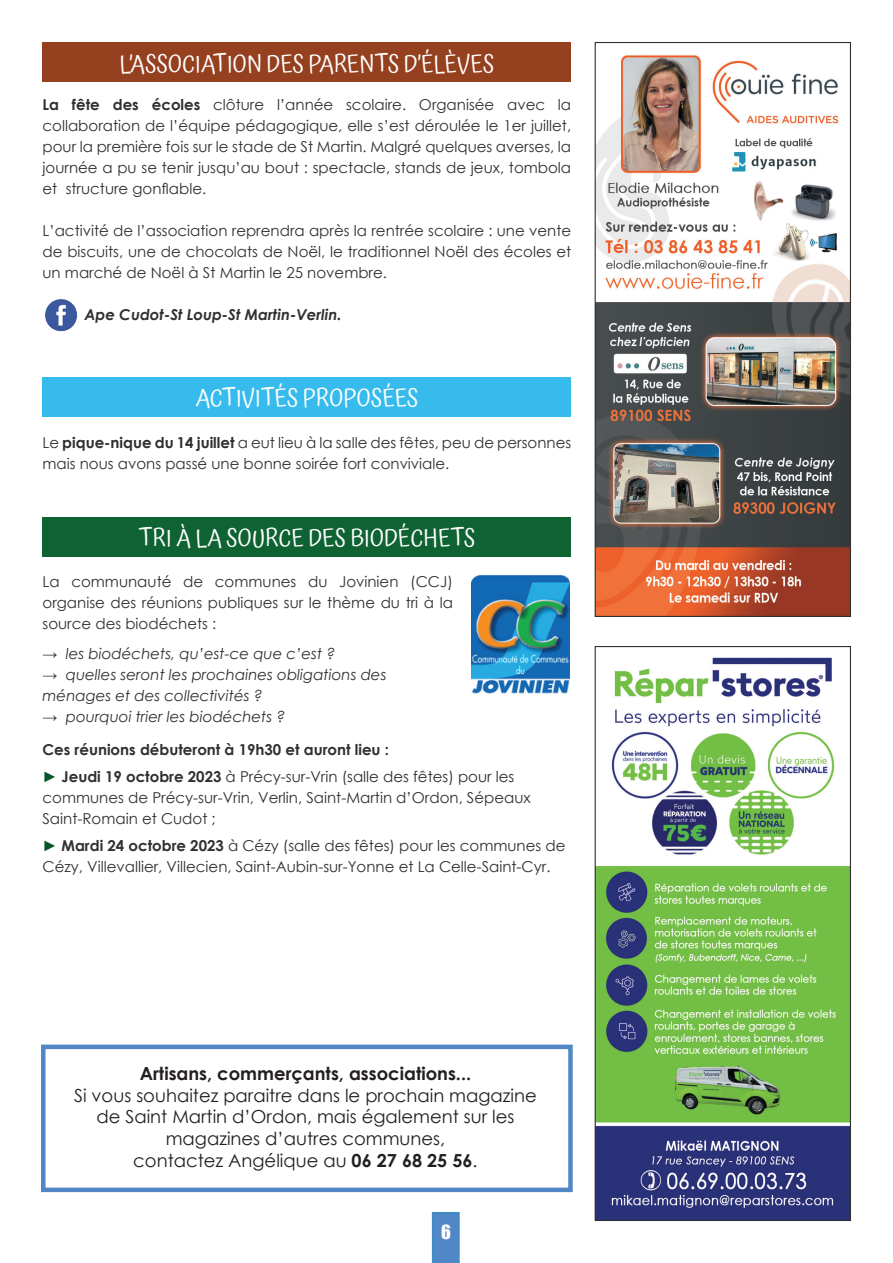
<style>
.page{position:relative;width:893px;height:1263px;background:#fff}
.page>*{position:absolute;margin:0;border:0;box-sizing:border-box;transform-origin:0 0}
.t1{font:24px "Atma";color:#fff}
.t2{font:18px/21.6px "Century Gothic";color:#231f20;text-align:center}
.t3{font:700 18px "Century Gothic";color:#231f20}
.t4{font:18px "Impact";color:#fff}
.t5{font:15px/21px "Century Gothic";color:#312f30;text-align:justify}
.t6{font:italic 15px/21px "Century Gothic";color:#312f30}
.t7{font:700 15px/27px "Century Gothic";color:#312f30}
.t8{font:italic 700 15px "Century Gothic";color:#312f30}
.s1{font-weight:700}
.s2{color:#07572a}
.s3{font-weight:400}
.s4{font-weight:700;color:#07572a}
</style>
<div class="page">
<img style="left:597px;top:55px;width:252px;height:560px">
<div style="left:595px;top:42px;width:256px;height:575px;border:1px solid #312f30"></div>
<img style="left:597px;top:657px;width:252px;height:562px">
<div style="left:595px;top:646px;width:256px;height:575px;border:1px solid #312f30"></div>
<div style="left:43px;top:43px;width:528px;height:39px;background:#95401f"></div>
<div style="left:43px;top:377px;width:528px;height:40px;background:#37bbec"></div>
<img style="left:45px;top:299px;width:32px;height:33px">
<svg style="left:432px;top:1212px;width:28px;height:51px"></svg>
<div style="left:41px;top:1044px;width:532px;height:148px;border:4px solid #5187c6"></div>
<div style="left:43px;top:517px;width:528px;height:39px;background:#0f6232"></div>
<img style="left:471px;top:576px;width:98px;height:118px">
<h1 class="t1" style="left:120px;top:48px;width:61px">L’ASSOCIATION</h1>
<h1 class="t1" style="left:267px;top:48px;width:68px">DES PARENT</h1>
<h1 class="t1" style="left:388px;top:48px;width:108px">S D’ÉLèVES</h1>
<p class="t5" style="left:43px;top:93px;width:530px"><span class="s1">La fête des écoles</span> clôture l’année scolaire. Organisée avec la collaboration de l’équipe pédagogique, elle s’est déroulée le 1er juillet, pour la première fois sur le stade de St Martin. Malgré quelques averses, la journée a pu se tenir jusqu’au bout : spectacle, stands de jeux, tombola et structure gonflable.</p>
<p class="t5" style="left:43px;top:219px;width:530px">L’activité de l’association reprendra après la rentrée scolaire : une vente de biscuits, une de chocolats de Noël, le traditionnel Noël des écoles et un marché de Noël à St Martin le 25 novembre.</p>
<p class="t8" style="left:85px;top:303px;width:259px">Ape Cudot-St Loup-St Martin-Verlin.</p>
<h1 class="t1" style="left:195px;top:383px;width:12px">ACTI</h1>
<h1 class="t1" style="left:242px;top:383px;width:165px">VITÉS PROPOSÉEs</h1>
<p class="t5" style="left:43px;top:431px;width:530px">Le <span class="s1">pique-nique du 14 juillet</span> a eut lieu à la salle des fêtes, peu de personnes mais nous avons passé une bonne soirée fort conviviale.</p>
<h1 class="t1" style="left:138px;top:522px;width:337px">tri à la source des biodéchets</h1>
<p class="t5" style="left:43px;top:571px;width:412px">La communauté de communes du Jovinien (CCJ) organise des réunions publiques sur le thème du tri à la source des biodéchets :</p>
<p class="t6" style="left:43px;top:643px;width:294px">→ les biodéchets, qu’est-ce que c’est ?</p>
<p class="t6" style="left:43px;top:664px;width:345px">→ quelles seront les prochaines obligations des ménages et des collectivités ?</p>
<p class="t6" style="left:43px;top:706px;width:244px">→ pourquoi trier les biodéchets ?</p>
<p class="t7" style="left:43px;top:735px;width:473px">Ces réunions débuteront à 19h30 et auront lieu :<br><span class="s2">►</span> Jeudi 19 octobre 2023 <span class="s3">à Précy-sur-Vrin (salle des fêtes) pour les</span></p>
<p class="t5" style="left:43px;top:787px;width:490px">communes de Précy-sur-Vrin, Verlin, Saint-Martin d’Ordon, Sépeaux<br>Saint-Romain et Cudot ;</p>
<p class="t5" style="left:43px;top:835px;width:524px"><span class="s4">►</span> <span class="s1">Mardi 24 octobre 2023</span> à Cézy (salle des fêtes) pour les communes de<br>Cézy, Villevallier, Villecien, Saint-Aubin-sur-Yonne et La Celle-Saint-Cyr.</p>
<p class="t3" style="left:140px;top:1060px;width:333px">Artisans, commerçants, associations...</p>
<p class="t2" style="left:74px;top:1084px;width:464px">Si vous souhaitez paraitre dans le prochain magazine de Saint Martin d’Ordon, mais également sur les magazines d’autres communes,<br>contactez Angélique au <span class="s1">06 27 68 25 56</span>.</p>
<p class="t4" style="left:441px;top:1218px;width:11px">6</p>
</div>
